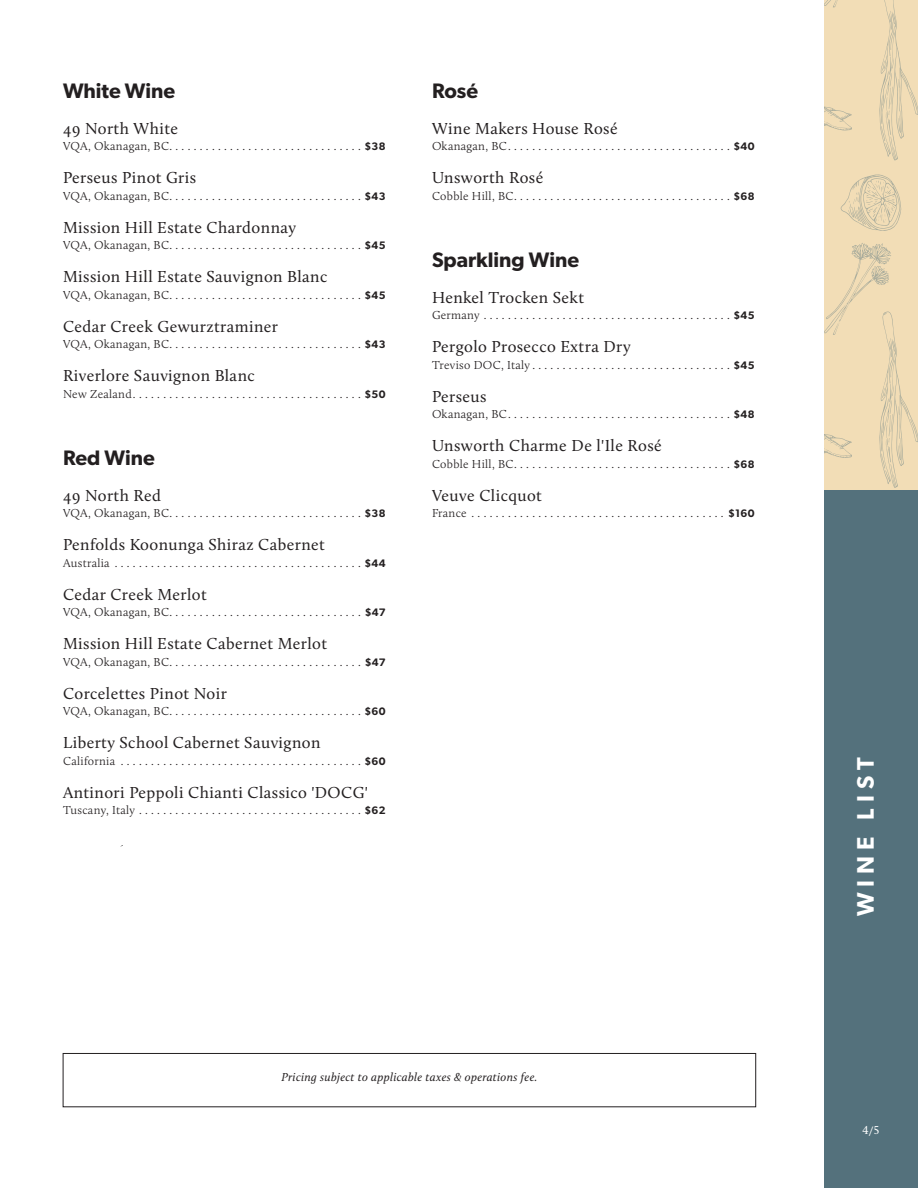
<style>
.page{position:relative;width:918px;height:1188px;background:#fff}
.page>*{position:absolute;margin:0;border:0;box-sizing:border-box;transform-origin:0 0}
.Page_header{font:600 24px "Gibson";letter-spacing:.25em;color:#fff}
.Section_Headers{font:600 21px "Gibson";color:#231f20}
.Dish_Heads{font:16.5px "Calluna";letter-spacing:.025em;color:#231f20}
.body{font:300 12px "Calluna";letter-spacing:.025em;color:#231f20}
.body-2{font:italic 12px "Calluna";letter-spacing:.025em;color:#231f20}
.page_numbers{font:12px "Calluna";color:#fff}
.s1{font-family:"Gibson";font-weight:600;font-size:10.95px}
</style>
<div class="page">
<div style="left:824px;top:490px;width:94px;height:698px;background:#54717c"></div>
<div style="left:824px;top:0;width:94px;height:490px;background:#f2ddb6"></div>
<svg style="left:841px;top:174px;width:60px;height:57px"></svg>
<svg style="left:824px;top:0;width:94px;height:160px"></svg>
<svg style="left:824px;top:243px;width:94px;height:245px"></svg>
<div style="left:63px;top:1053px;width:693px;height:54px;border:1px solid #231f20"></div>
<p class="Section_Headers" style="left:63px;top:78px;width:114px">White Wine</p>
<p class="Dish_Heads" style="left:63px;top:118px;width:117px">49 North White</p>
<p class="body" style="left:63px;top:139px;width:324px">VQA, Okanagan, BC . . . . . . . . . . . . . . . . . . . . . . . . . . . . . . . . <span class="s1">$38</span></p>
<p class="Dish_Heads" style="left:63px;top:168px;width:135px">Perseus Pinot Gris</p>
<p class="body" style="left:63px;top:189px;width:324px">VQA, Okanagan, BC . . . . . . . . . . . . . . . . . . . . . . . . . . . . . . . . <span class="s1">$43</span></p>
<p class="Dish_Heads" style="left:63px;top:217px;width:235px">Mission Hill Estate Chardonnay</p>
<p class="body" style="left:63px;top:238px;width:324px">VQA, Okanagan, BC . . . . . . . . . . . . . . . . . . . . . . . . . . . . . . . . <span class="s1">$45</span></p>
<p class="Dish_Heads" style="left:63px;top:267px;width:266px">Mission Hill Estate Sauvignon Blanc</p>
<p class="body" style="left:63px;top:288px;width:324px">VQA, Okanagan, BC . . . . . . . . . . . . . . . . . . . . . . . . . . . . . . . . <span class="s1">$45</span></p>
<p class="Dish_Heads" style="left:63px;top:316px;width:217px">Cedar Creek Gewurztraminer</p>
<p class="body" style="left:63px;top:337px;width:324px">VQA, Okanagan, BC . . . . . . . . . . . . . . . . . . . . . . . . . . . . . . . . <span class="s1">$43</span></p>
<p class="Dish_Heads" style="left:63px;top:366px;width:193px">Riverlore Sauvignon Blanc</p>
<p class="body" style="left:63px;top:387px;width:324px">New Zealand . . . . . . . . . . . . . . . . . . . . . . . . . . . . . . . . . . . . . . <span class="s1">$50</span></p>
<p class="Section_Headers" style="left:63px;top:445px;width:93px">Red Wine</p>
<p class="Dish_Heads" style="left:63px;top:485px;width:100px">49 North Red</p>
<p class="body" style="left:63px;top:506px;width:324px">VQA, Okanagan, BC . . . . . . . . . . . . . . . . . . . . . . . . . . . . . . . . <span class="s1">$38</span></p>
<p class="Dish_Heads" style="left:63px;top:535px;width:264px">Penfolds Koonunga Shiraz Cabernet</p>
<p class="body" style="left:63px;top:555px;width:324px">Australia . . . . . . . . . . . . . . . . . . . . . . . . . . . . . . . . . . . . . . . . . <span class="s1">$44</span></p>
<p class="Dish_Heads" style="left:63px;top:584px;width:145px">Cedar Creek Merlot</p>
<p class="body" style="left:63px;top:605px;width:324px">VQA, Okanagan, BC . . . . . . . . . . . . . . . . . . . . . . . . . . . . . . . . <span class="s1">$47</span></p>
<p class="Dish_Heads" style="left:63px;top:634px;width:266px">Mission Hill Estate Cabernet Merlot</p>
<p class="body" style="left:63px;top:654px;width:324px">VQA, Okanagan, BC . . . . . . . . . . . . . . . . . . . . . . . . . . . . . . . . <span class="s1">$47</span></p>
<p class="Dish_Heads" style="left:63px;top:683px;width:165px">Corcelettes Pinot Noir</p>
<p class="body" style="left:63px;top:704px;width:324px">VQA, Okanagan, BC . . . . . . . . . . . . . . . . . . . . . . . . . . . . . . . . <span class="s1">$60</span></p>
<p class="Dish_Heads" style="left:63px;top:733px;width:259px">Liberty School Cabernet Sauvignon</p>
<p class="body" style="left:63px;top:753px;width:324px">California . . . . . . . . . . . . . . . . . . . . . . . . . . . . . . . . . . . . . . . . <span class="s1">$60</span></p>
<p class="Dish_Heads" style="left:63px;top:782px;width:306px">Antinori Peppoli Chianti Classico 'DOCG'</p>
<p class="body" style="left:63px;top:803px;width:324px">Tuscany, Italy . . . . . . . . . . . . . . . . . . . . . . . . . . . . . . . . . . . . . <span class="s1">$62</span></p>
<p class="Section_Headers" style="left:432px;top:78px;width:48px">Rosé</p>
<p class="Dish_Heads" style="left:432px;top:118px;width:187px">Wine Makers House Rosé</p>
<p class="body" style="left:432px;top:139px;width:324px">Okanagan, BC . . . . . . . . . . . . . . . . . . . . . . . . . . . . . . . . . . . . . <span class="s1">$40</span></p>
<p class="Dish_Heads" style="left:432px;top:168px;width:113px">Unsworth Rosé</p>
<p class="body" style="left:432px;top:189px;width:324px">Cobble Hill, BC . . . . . . . . . . . . . . . . . . . . . . . . . . . . . . . . . . . . <span class="s1">$68</span></p>
<p class="Section_Headers" style="left:432px;top:247px;width:149px">Sparkling Wine</p>
<p class="Dish_Heads" style="left:432px;top:287px;width:154px">Henkel Trocken Sekt</p>
<p class="body" style="left:432px;top:308px;width:324px">Germany . . . . . . . . . . . . . . . . . . . . . . . . . . . . . . . . . . . . . . . . . <span class="s1">$45</span></p>
<p class="Dish_Heads" style="left:432px;top:337px;width:200px">Pergolo Prosecco Extra Dry</p>
<p class="body" style="left:432px;top:357px;width:324px">Treviso DOC, Italy . . . . . . . . . . . . . . . . . . . . . . . . . . . . . . . . . <span class="s1">$45</span></p>
<p class="Dish_Heads" style="left:432px;top:386px;width:56px">Perseus</p>
<p class="body" style="left:432px;top:407px;width:324px">Okanagan, BC . . . . . . . . . . . . . . . . . . . . . . . . . . . . . . . . . . . . . <span class="s1">$48</span></p>
<p class="Dish_Heads" style="left:432px;top:436px;width:231px">Unsworth Charme De l'Ile Rosé</p>
<p class="body" style="left:432px;top:456px;width:324px">Cobble Hill, BC . . . . . . . . . . . . . . . . . . . . . . . . . . . . . . . . . . . . <span class="s1">$68</span></p>
<p class="Dish_Heads" style="left:432px;top:485px;width:111px">Veuve Clicquot</p>
<p class="body" style="left:432px;top:506px;width:324px">France . . . . . . . . . . . . . . . . . . . . . . . . . . . . . . . . . . . . . . . . . . <span class="s1">$160</span></p>
<p class="body-2" style="left:281px;top:1069px;width:257px">Pricing subject to applicable taxes &amp; operations fee.</p>
<p class="Page_header" style="left:851px;top:916px;width:160px;rotate:-90deg">WINE LIST</p>
<p class="page_numbers" style="left:863px;top:1123px;width:19px">4/5</p>
</div>
